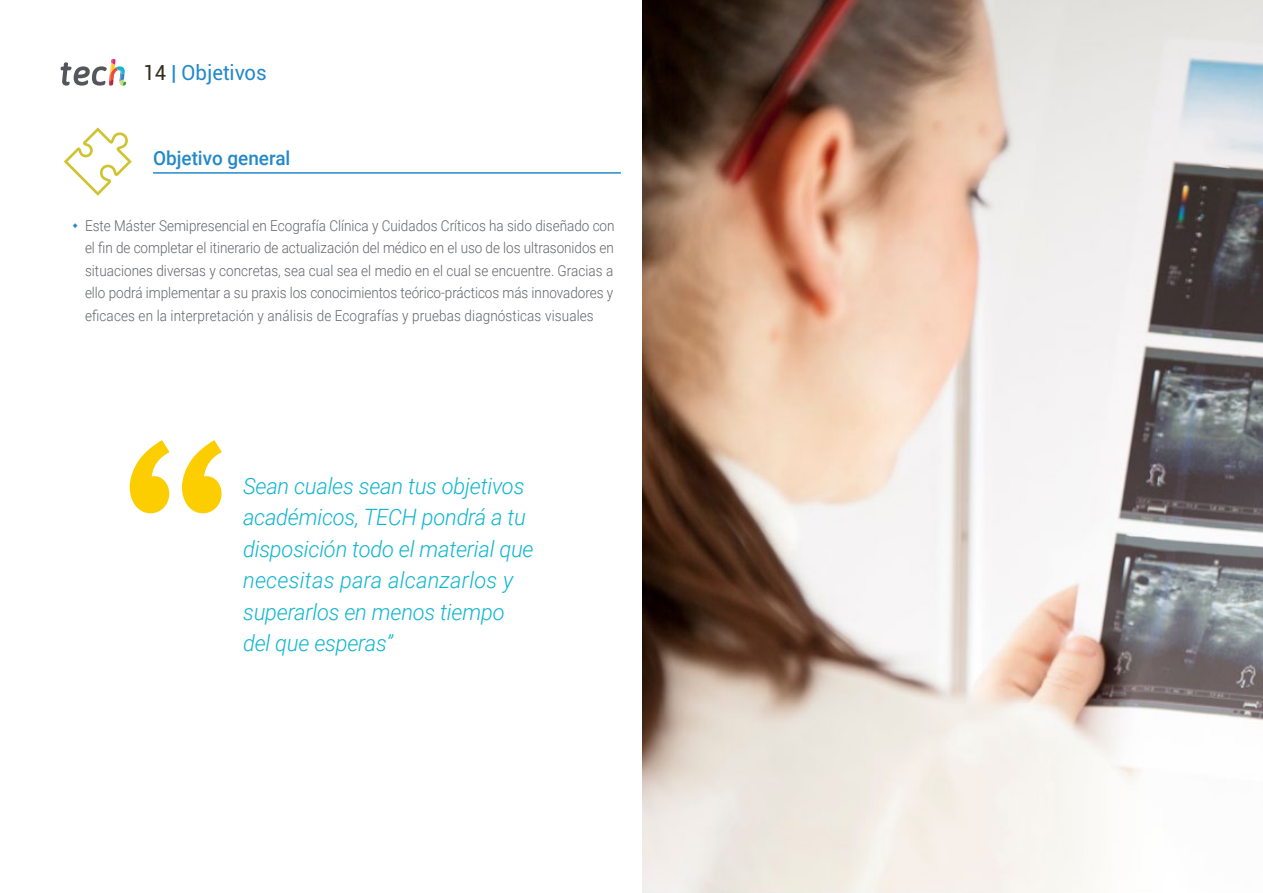
<style>
.page{position:relative;width:1263px;height:893px;background:#fff}
.page>*{position:absolute;margin:0;border:0;box-sizing:border-box;transform-origin:0 0}
.t1{font:italic 300 22.5px/31.5px "Roboto";letter-spacing:-.01em;color:#0fb6cf}
.t2{font:21px "Roboto";color:#2488c9}
.t3{font:500 19.5px "Roboto";color:#2488c9}
.t4{font:300 15px/22.5px "Roboto";letter-spacing:.01em;color:#61646a;text-align:justify;scale:.9 1}
.s1{color:#312e20}
.s2{color:#2588c9}
</style>
<div class="page">
<hr style="left:153px;top:173px;width:468px;height:1px;background:#2488c9">
<svg style="left:64px;top:127px;width:68px;height:69px"></svg>
<img style="left:642px;top:0;width:621px;height:893px">
<svg style="left:61px;top:59px;width:65px;height:27px"></svg>
<svg style="left:130px;top:440px;width:92px;height:73px"></svg>
<h2 class="t2" style="left:144px;top:57px;width:125px"><span class="s1">14</span> <span class="s2">|</span> Objetivos</h2>
<h3 class="t3" style="left:153px;top:144px;width:139px">Objetivo general</h3>
<p class="t4" style="left:85px;top:214px;width:590px">Este Máster Semipresencial en Ecografía Clínica y Cuidados Críticos ha sido diseñado con el fin de completar el itinerario de actualización del médico en el uso de los ultrasonidos en situaciones diversas y concretas, sea cual sea el medio en el cual se encuentre. Gracias a ello podrá implementar a su praxis los conocimientos teórico-prácticos más innovadores y eficaces en la interpretación y análisis de Ecografías y pruebas diagnósticas visuales</p>
<h1 class="t1" style="left:243px;top:469px;width:292px">Sean cuales sean tus objetivos académicos, TECH pondrá a tu disposición todo el material que necesitas para alcanzarlos y superarlos en menos tiempo del que esperas”</h1>
</div>
